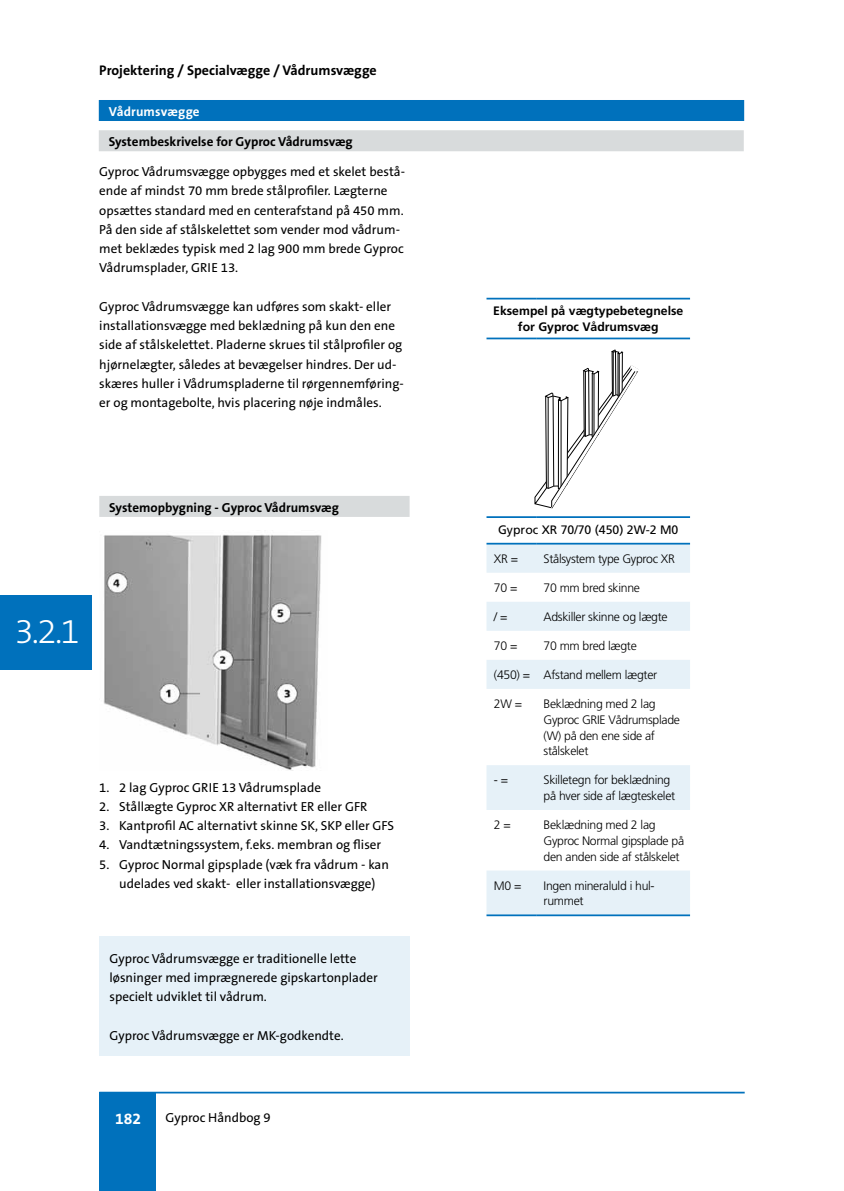
<style>
.page{position:relative;width:844px;height:1191px;background:#fff}
.page>*{position:absolute;margin:0;border:0;box-sizing:border-box;transform-origin:0 0}
.t1{font:300 35px "The Sans B3";color:#fff}
.t2{font:700 15.75px "The Sans B7";color:#fff}
.t3{font:700 14px "The Sans B7";color:#000}
.t4{font:13.12px/19.2px "The Sans B5 Plain";color:#000}
.t5{font:700 13.12px "The Sans B7";color:#000}
.t6{font:700 13.12px "The Sans B7";letter-spacing:.01em;color:#fff}
.t7{font:300 12.25px/15.8px "Frutiger";letter-spacing:-.025em;color:#000}
.t8{font:700 12.25px/15.8px "Frutiger";color:#000;text-align:center}
.t9{font:12.25px "Frutiger";color:#000}
</style>
<div class="page">
<div style="left:99px;top:1091px;width:56px;height:100px;background:#0071bc"></div>
<hr style="left:99px;top:1091px;width:645px;height:2px;background:#0071bc">
<svg style="left:486px;top:299px;width:204px;height:244px"></svg>
<svg style="left:486px;top:544px;width:204px;height:370px"></svg>
<hr style="left:486px;top:298px;width:50px;height:1px;background:#0071bc">
<hr style="left:536px;top:298px;width:154px;height:1px;background:#0071bc">
<hr style="left:486px;top:337px;width:50px;height:2px;background:#0071bc">
<hr style="left:536px;top:337px;width:154px;height:2px;background:#0071bc">
<hr style="left:486px;top:516px;width:50px;height:2px;background:#0071bc">
<hr style="left:536px;top:516px;width:154px;height:2px;background:#0071bc">
<hr style="left:486px;top:543px;width:50px;height:1px;background:#0071bc">
<hr style="left:536px;top:543px;width:154px;height:1px;background:#0071bc">
<hr style="left:486px;top:914px;width:50px;height:2px;background:#0071bc">
<hr style="left:536px;top:914px;width:154px;height:2px;background:#0071bc">
<div style="left:99px;top:100px;width:645px;height:21px;background:#0071bc"></div>
<img style="left:103px;top:534px;width:219px;height:236px">
<div style="left:99px;top:496px;width:310px;height:21px;background:#d8dbdc"></div>
<div style="left:99px;top:937px;width:311px;height:119px;background:#e6f1f8"></div>
<div style="left:99px;top:130px;width:644px;height:21px;background:#d8dbdc"></div>
<div style="left:0;top:595px;width:92px;height:75px;background:#0071bc"></div>
<svg style="left:534px;top:350px;width:107px;height:158px"></svg>
<p class="t3" style="left:99px;top:63px;width:279px">Projektering / Specialvægge / Vådrumsvægge</p>
<p class="t6" style="left:109px;top:104px;width:92px">Vådrumsvægge</p>
<p class="t5" style="left:109px;top:135px;width:245px">Systembeskrivelse for Gyproc Vådrumsvæg</p>
<p class="t4" style="left:99px;top:162px;width:307px">Gyproc Vådrumsvægge opbygges med et skelet bestå&shy;ende af mindst 70 mm brede stålprofiler. Lægterne opsættes standard med en centerafstand på 450 mm.<br>På den side af stålskelettet som vender mod vådrum&shy;met beklædes typisk med 2 lag 900 mm brede Gyproc Vådrumsplader, GRIE 13.</p>
<p class="t4" style="left:99px;top:297px;width:306px">Gyproc Vådrumsvægge kan udføres som skakt- eller installationsvægge med beklædning på kun den ene side af stålskelettet. Pladerne skrues til stålprofiler og hjørnelægter, således at bevægelser hindres. Der ud&shy;skæres huller i Vådrumspladerne til rørgennemføring&shy;er og montagebolte, hvis placering nøje indmåles.</p>
<p class="t5" style="left:109px;top:500px;width:231px">Systemopbygning - Gyproc Vådrumsvæg</p>
<p class="t1" style="left:14px;top:613px;width:67px">3.2.1</p>
<p class="t4" style="left:99px;top:778px;width:223px">1. 2 lag Gyproc GRIE 13 Vådrumsplade</p>
<p class="t4" style="left:99px;top:797px;width:269px">2. Stållægte Gyproc XR alternativt ER eller GFR</p>
<p class="t4" style="left:99px;top:816px;width:296px">3. Kantprofil AC alternativt skinne SK, SKP eller GFS</p>
<p class="t4" style="left:99px;top:835px;width:283px">4. Vandtætningssystem, f.eks. membran og fliser</p>
<p class="t4" style="left:99px;top:855px;width:291px;text-align:center">5. Gyproc Normal gipsplade (væk fra vådrum - kan udelades ved skakt- eller installationsvægge)</p>
<p class="t4" style="left:109px;top:949px;width:269px">Gyproc Vådrumsvægge er traditionelle lette løsninger med imprægnerede gipskartonplader specielt udviklet til vådrum.</p>
<p class="t4" style="left:109px;top:1026px;width:236px">Gyproc Vådrumsvægge er MK-godkendte.</p>
<p class="t2" style="left:115px;top:1110px;width:27px">182</p>
<p class="t4" style="left:165px;top:1108px;width:107px">Gyproc Håndbog 9</p>
<p class="t8" style="left:493px;top:303px;width:191px">Eksempel på vægtypebetegnelse for Gyproc Vådrumsvæg</p>
<p class="t9" style="left:498px;top:522px;width:182px">Gyproc XR 70/70 (450) 2W-2 M0</p>
<p class="t7" style="left:494px;top:551px;width:26px">XR =</p>
<p class="t7" style="left:543px;top:551px;width:133px">Stålsystem type Gyproc XR</p>
<p class="t7" style="left:494px;top:580px;width:25px">70 =</p>
<p class="t7" style="left:543px;top:580px;width:98px">70 mm bred skinne</p>
<p class="t7" style="left:494px;top:609px;width:15px">/ =</p>
<p class="t7" style="left:543px;top:609px;width:126px">Adskiller skinne og lægte</p>
<p class="t7" style="left:494px;top:638px;width:25px">70 =</p>
<p class="t7" style="left:543px;top:638px;width:95px">70 mm bred lægte</p>
<p class="t7" style="left:494px;top:667px;width:165px">(450) = Afstand mellem lægter</p>
<p class="t7" style="left:494px;top:696px;width:30px">2W =</p>
<p class="t7" style="left:543px;top:696px;width:138px">Beklædning med 2 lag<br>Gyproc GRIE Vådrumsplade (W) på den ene side af stålskelet</p>
<p class="t7" style="left:494px;top:772px;width:16px">- =</p>
<p class="t7" style="left:543px;top:772px;width:133px">Skilletegn for beklædning på hver side af lægteskelet</p>
<p class="t7" style="left:494px;top:817px;width:18px">2 =</p>
<p class="t7" style="left:543px;top:817px;width:142px">Beklædning med 2 lag<br>Gyproc Normal gipsplade på den anden side af stålskelet</p>
<p class="t7" style="left:494px;top:877px;width:29px">M0 =</p>
<p class="t7" style="left:543px;top:877px;width:113px">Ingen mineraluld i hul&shy;rummet</p>
</div>
